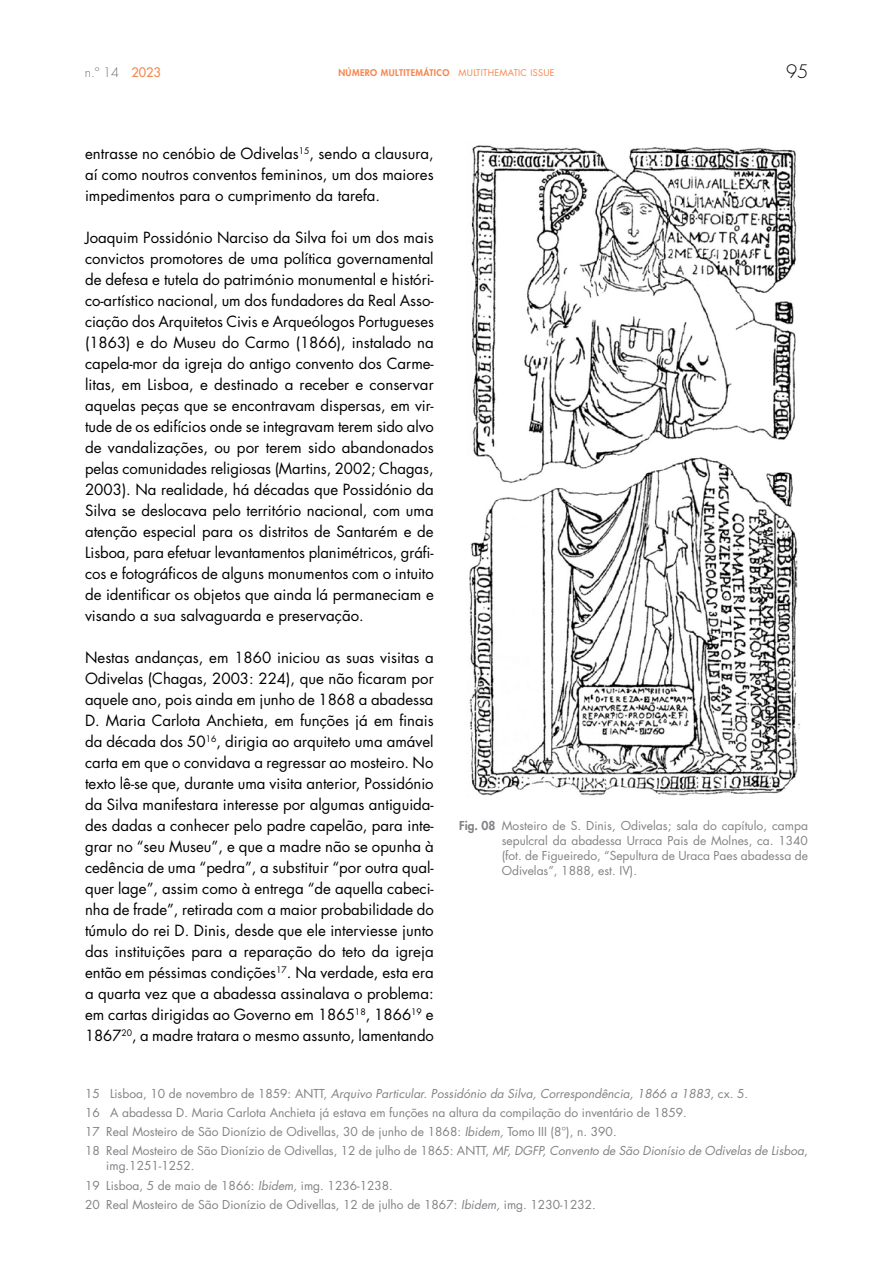
<style>
.page{position:relative;width:893px;height:1263px;background:#fff}
.page>*{position:absolute;margin:0;border:0;box-sizing:border-box;transform-origin:0 0}
.t1{font:300 18px "Futura Std";color:#000}
.t2{font:15px/21px "Futura Std";color:#000;text-align:justify}
.t3{font:300 12.75px "Futura Std";color:#6d6e71}
.t4{font:12px/19.2px "Futura Std";color:#808285}
.t5{font:800 9px "Futura Std";letter-spacing:.05em;color:#f9844a}
.s1{font-weight:500;color:#f9844a}
.s2{font-weight:400}
.s3{font-weight:800}
.s4{font-style:italic}
</style>
<div class="page">
<img style="left:469px;top:145px;width:331px;height:651px">
<p class="t3" style="left:85px;top:64px;width:77px">n.º 14 <span class="s1">2023</span></p>
<p class="t5" style="left:338px;top:67px;width:218px">NÚMERO MULTITEMÁTICO <span class="s2">MULTITHEMATIC ISSUE</span></p>
<p class="t1" style="left:786px;top:60px;width:24px">95</p>
<p class="t2" style="left:85px;top:143px;width:350px">entrasse no cenóbio de Odivelas<sup>15</sup>, sendo a clausura, aí como noutros conventos femininos, um dos maiores impedimentos para o cumprimento da tarefa.</p>
<p class="t2" style="left:85px;top:227px;width:350px">Joaquim Possidónio Narciso da Silva foi um dos mais convictos promotores de uma política governamental de defesa e tutela do património monumental e históri&shy;co-artístico nacional, um dos fundadores da Real Asso&shy;ciação dos Arquitetos Civis e Arqueólogos Portugueses (1863) e do Museu do Carmo (1866), instalado na capela-mor da igreja do antigo convento dos Carme&shy;litas, em Lisboa, e destinado a receber e conservar aquelas peças que se encontravam dispersas, em vir&shy;tude de os edifícios onde se integravam terem sido alvo de vandalizações, ou por terem sido abandonados pelas comunidades religiosas (Martins, 2002; Chagas, 2003). Na realidade, há décadas que Possidónio da Silva se deslocava pelo território nacional, com uma atenção especial para os distritos de Santarém e de Lisboa, para efetuar levantamentos planimétricos, gráfi&shy;cos e fotográficos de alguns monumentos com o intuito de identificar os objetos que ainda lá permaneciam e visando a sua salvaguarda e preservação.</p>
<p class="t2" style="left:85px;top:647px;width:350px">Nestas andanças, em 1860 iniciou as suas visitas a Odivelas (Chagas, 2003: 224), que não ficaram por aquele ano, pois ainda em junho de 1868 a abadessa D. Maria Carlota Anchieta, em funções já em finais da década dos 50<sup>16</sup>, dirigia ao arquiteto uma amável carta em que o convidava a regressar ao mosteiro. No texto lê-se que, durante uma visita anterior, Possidónio da Silva manifestara interesse por algumas antiguida&shy;des dadas a conhecer pelo padre capelão, para inte&shy;grar no “seu Museu”, e que a madre não se opunha à cedência de uma “pedra”, a substituir “por outra qual&shy;quer lage”, assim como à entrega “de aquella cabeci&shy;nha de frade”, retirada com a maior probabilidade do túmulo do rei D. Dinis, desde que ele interviesse junto das instituições para a reparação do teto da igreja então em péssimas condições<sup>17</sup>. Na verdade, esta era a quarta vez que a abadessa assinalava o problema: em cartas dirigidas ao Governo em 1865<sup>18</sup>, 1866<sup>19</sup> e 1867<sup>20</sup>, a madre tratara o mesmo assunto, lamentando</p>
<p class="t4" style="left:502px;top:818px;width:308px;line-height:15px;text-align:justify;text-indent:-43px"><span class="s3">Fig. 08</span> Mosteiro de S. Dinis, Odivelas; sala do capítulo, campa sepulcral da abadessa Urraca Pais de Molnes, ca. 1340 (fot. de Figueiredo, “Sepultura de Uraca Paes abadessa de Odivelas”, 1888, est. IV).</p>
<p class="t4" style="left:85px;top:1084px;width:724px">15 Lisboa, 10 de novembro de 1859: ANTT, <span class="s4">Arquivo Particular. Possidónio da Silva, Correspondência, 1866 a 1883</span>, cx. 5.<br>16 A abadessa D. Maria Carlota Anchieta já estava em funções na altura da compilação do inventário de 1859.<br>17 Real Mosteiro de São Dionízio de Odivellas, 30 de junho de 1868: <span class="s4">Ibidem,</span> Tomo III (8°), n. 390.<br>18 Real Mosteiro de São Dionízio de Odivellas, 12 de julho de 1865: ANTT, <span class="s4">MF, DGFP, Convento de São Dionísio de Odivelas de Lisboa</span>,</p>
<p class="t4" style="left:85px;top:1156px;width:512px;text-indent:21px">img.1251-1252.<br>19 Lisboa, 5 de maio de 1866: <span class="s4">Ibidem,</span> img. 1236-1238.<br>20 Real Mosteiro de São Dionízio de Odivellas, 12 de julho de 1867: <span class="s4">Ibidem,</span> img. 1230-1232.</p>
</div>
